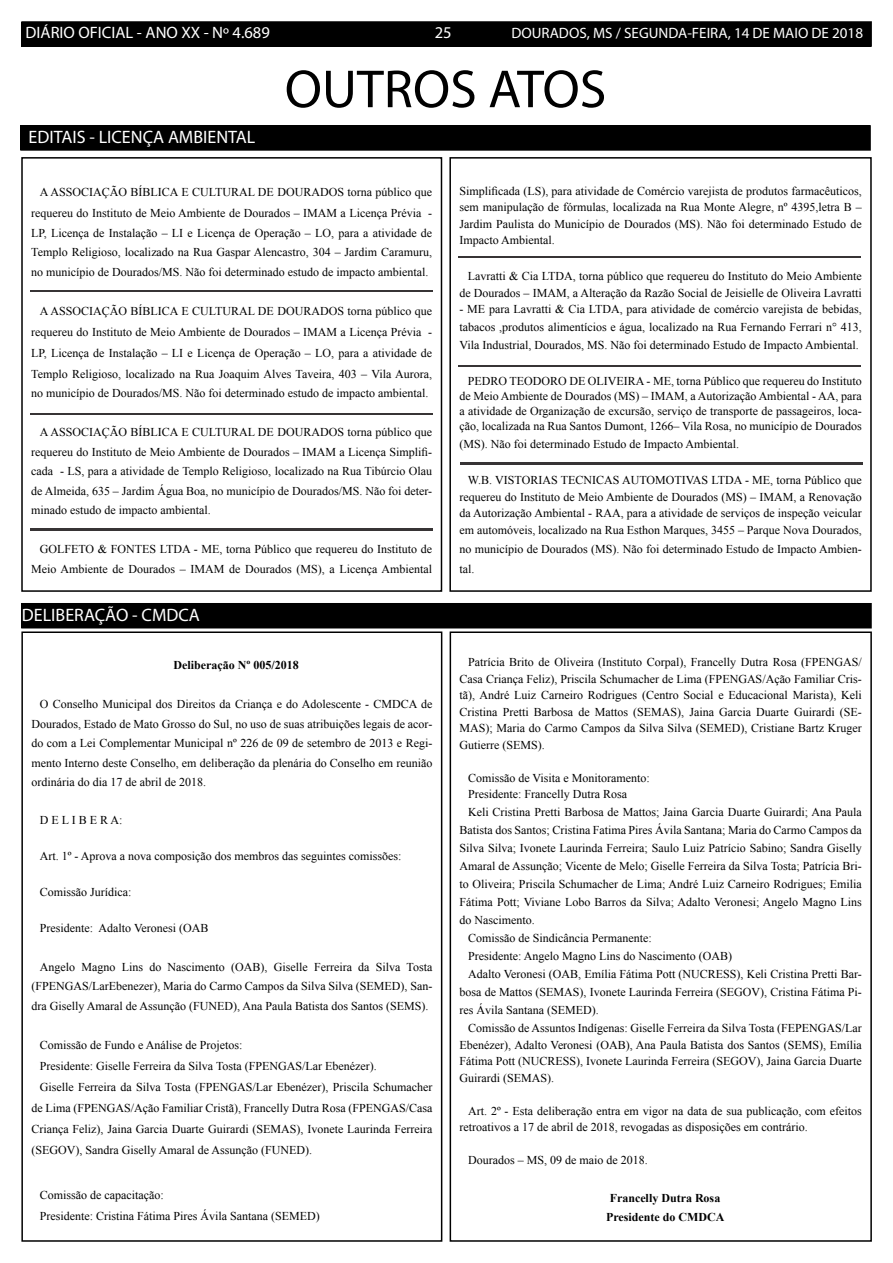
<style>
.page{position:relative;width:893px;height:1263px;background:#fff}
.page>*{position:absolute;margin:0;border:0;box-sizing:border-box;transform-origin:0 0}
.t1{font:54px "Myriad Pro";color:#000}
.t2{font:18px "Myriad Pro";color:#fff}
.t3{font:16.5px "Myriad Pro";color:#fff}
.t4{font:15px "Myriad Pro";color:#fff}
.t5{font:12px/16.5px "Times New Roman";color:#000;text-align:justify}
.t6{font:700 12px/19.5px "Times New Roman";color:#000}
</style>
<div class="page">
<div style="left:21px;top:22px;width:850px;height:24px;background:#000"></div>
<div style="left:21px;top:21px;width:851px;height:26px;border:2px solid #000"></div>
<div style="left:21px;top:631px;width:421px;height:611px;border:2px solid #000"></div>
<div style="left:450px;top:631px;width:422px;height:611px;border:2px solid #000"></div>
<div style="left:21px;top:157px;width:421px;height:435px;border:2px solid #000"></div>
<div style="left:449px;top:157px;width:423px;height:435px;border:2px solid #000"></div>
<div style="left:20px;top:126px;width:850px;height:24px;background:#000"></div>
<div style="left:20px;top:125px;width:851px;height:26px;border:2px solid #000"></div>
<div style="left:21px;top:604px;width:850px;height:24px;background:#000"></div>
<div style="left:20px;top:603px;width:852px;height:25px;border:2px solid #000"></div>
<img style="left:31px;top:290px;width:402px;height:2px">
<img style="left:31px;top:413px;width:402px;height:2px">
<img style="left:31px;top:529px;width:402px;height:1px">
<img style="left:459px;top:256px;width:402px;height:2px">
<img style="left:460px;top:463px;width:402px;height:1px">
<img style="left:459px;top:365px;width:402px;height:2px">
<h3 class="t3" style="left:26px;top:22px;width:246px">DIÁRIO OFICIAL - ANO XX - Nº 4.689</h3>
<h3 class="t3" style="left:435px;top:22px;width:18px">25</h3>
<p class="t4" style="left:511px;top:24px;width:353px">DOURADOS, MS / SEGUNDA-FEIRA, 14 DE MAIO DE 2018</p>
<h2 class="t2" style="left:29px;top:126px;width:228px">EDITAIS - LICENÇA AMBIENTAL</h2>
<h1 class="t1" style="left:285px;top:56px;width:323px">OUTROS ATOS</h1>
<p class="t5" style="left:31px;top:182px;width:402px;line-height:21px;text-align:right">A ASSOCIAÇÃO BÍBLICA E CULTURAL DE DOURADOS torna público que requereu do Instituto de Meio Ambiente de Dourados – IMAM a Licença Prévia -</p>
<p class="t5" style="left:31px;top:223px;width:402px;line-height:19.5px">LP, Licença de Instalação – LI e Licença de Operação – LO, para a atividade de Templo Religioso, localizado na Rua Gaspar Alencastro, 304 – Jardim Caramuru, no município de Dourados/MS. Não foi determinado estudo de impacto ambiental.</p>
<p class="t5" style="left:31px;top:300px;width:402px;line-height:21px;text-indent:9px">A ASSOCIAÇÃO BÍBLICA E CULTURAL DE DOURADOS torna público que requereu do Instituto de Meio Ambiente de Dourados – IMAM a Licença Prévia - LP, Licença de Instalação – LI e Licença de Operação – LO, para a atividade de Templo Religioso, localizado na Rua Joaquim Alves Taveira, 403 – Vila Aurora,</p>
<p class="t5" style="left:31px;top:385px;width:399px">no município de Dourados/MS. Não foi determinado estudo de impacto ambiental.</p>
<p class="t5" style="left:31px;top:422px;width:402px;line-height:19.5px;text-indent:9px">A ASSOCIAÇÃO BÍBLICA E CULTURAL DE DOURADOS torna público que requereu do Instituto de Meio Ambiente de Dourados – IMAM a Licença Simplifi&shy;cada - LS, para a atividade de Templo Religioso, localizado na Rua Tibúrcio Olau de Almeida, 635 – Jardim Água Boa, no município de Dourados/MS. Não foi deter&shy;minado estudo de impacto ambiental.</p>
<p class="t5" style="left:31px;top:539px;width:402px;line-height:19.5px;text-align:right">GOLFETO &amp; FONTES LTDA - ME, torna Público que requereu do Instituto de<br>Meio Ambiente de Dourados – IMAM de Dourados (MS), a Licença Ambiental</p>
<h2 class="t2" style="left:22px;top:604px;width:180px">DELIBERAÇÃO - CMDCA</h2>
<p class="t6" style="left:174px;top:655px;width:127px">Deliberação Nº 005/2018</p>
<p class="t5" style="left:31px;top:694px;width:402px;line-height:19.5px;text-indent:9px">O Conselho Municipal dos Direitos da Criança e do Adolescente - CMDCA de Dourados, Estado de Mato Grosso do Sul, no uso de suas atribuições legais de acor&shy;do com a Lei Complementar Municipal nº 226 de 09 de setembro de 2013 e Regi&shy;mento Interno deste Conselho, em deliberação da plenária do Conselho em reunião ordinária do dia 17 de abril de 2018.</p>
<p class="t5" style="left:40px;top:811px;width:84px">D E L I B E R A:</p>
<p class="t5" style="left:40px;top:847px;width:363px">Art. 1º - Aprova a nova composição dos membros das seguintes comissões:</p>
<p class="t5" style="left:40px;top:883px;width:93px">Comissão Jurídica:</p>
<p class="t5" style="left:40px;top:919px;width:170px">Presidente: Adalto Veronesi (OAB</p>
<p class="t5" style="left:31px;top:957px;width:402px;line-height:19.5px;text-indent:9px">Angelo Magno Lins do Nascimento (OAB), Giselle Ferreira da Silva Tosta (FPENGAS/LarEbenezer), Maria do Carmo Campos da Silva Silva (SEMED), San&shy;dra Giselly Amaral de Assunção (FUNED), Ana Paula Batista dos Santos (SEMS).</p>
<p class="t5" style="left:40px;top:1036px;width:204px">Comissão de Fundo e Análise de Projetos:</p>
<p class="t5" style="left:40px;top:1057px;width:338px">Presidente: Giselle Ferreira da Silva Tosta (FPENGAS/Lar Ebenézer).</p>
<p class="t5" style="left:40px;top:1078px;width:394px">Giselle Ferreira da Silva Tosta (FPENGAS/Lar Ebenézer), Priscila Schumacher</p>
<p class="t5" style="left:31px;top:1099px;width:402px">de Lima (FPENGAS/Ação Familiar Cristã), Francelly Dutra Rosa (FPENGAS/Casa</p>
<p class="t5" style="left:31px;top:1120px;width:402px">Criança Feliz), Jaina Garcia Duarte Guirardi (SEMAS), Ivonete Laurinda Ferreira</p>
<p class="t5" style="left:31px;top:1141px;width:282px">(SEGOV), Sandra Giselly Amaral de Assunção (FUNED).</p>
<p class="t5" style="left:40px;top:1184px;width:281px;line-height:21px">Comissão de capacitação:<br>Presidente: Cristina Fátima Pires Ávila Santana (SEMED)</p>
<p class="t5" style="left:459px;top:182px;width:404px">Simplificada (LS), para atividade de Comércio varejista de produtos farmacêuticos, sem manipulação de fórmulas, localizada na Rua Monte Alegre, nº 4395,letra B – Jardim Paulista do Município de Dourados (MS). Não foi determinado Estudo de Impacto Ambiental.</p>
<p class="t5" style="left:459px;top:268px;width:404px;text-align:right">Lavratti &amp; Cia LTDA, torna público que requereu do Instituto do Meio Ambiente de Dourados – IMAM, a Alteração da Razão Social de Jeisielle de Oliveira Lavratti</p>
<p class="t5" style="left:459px;top:300px;width:404px;line-height:18px">- ME para Lavratti &amp; Cia LTDA, para atividade de comércio varejista de bebidas, tabacos ,produtos alimentícios e água, localizado na Rua Fernando Ferrari n° 413, Vila Industrial, Dourados, MS. Não foi determinado Estudo de Impacto Ambiental.</p>
<p class="t5" style="left:459px;top:374px;width:404px;line-height:15px;text-indent:9px">PEDRO TEODORO DE OLIVEIRA - ME, torna Público que requereu do Instituto de Meio Ambiente de Dourados (MS) – IMAM, a Autorização Ambiental - AA, para a atividade de Organização de excursão, serviço de transporte de passageiros, loca&shy;ção, localizada na Rua Santos Dumont, 1266– Vila Rosa, no município de Dourados</p>
<p class="t5" style="left:459px;top:436px;width:281px">(MS). Não foi determinado Estudo de Impacto Ambiental.</p>
<p class="t5" style="left:459px;top:472px;width:404px;text-indent:9px">W.B. VISTORIAS TECNICAS AUTOMOTIVAS LTDA - ME, torna Público que requereu do Instituto de Meio Ambiente de Dourados (MS) – IMAM, a Renovação da Autorização Ambiental - RAA, para a atividade de serviços de inspeção veicular em automóveis, localizado na Rua Esthon Marques, 3455 – Parque Nova Dourados,</p>
<p class="t5" style="left:459px;top:539px;width:404px;line-height:19.5px">no município de Dourados (MS). Não foi determinado Estudo de Impacto Ambien&shy;tal.</p>
<p class="t5" style="left:460px;top:654px;width:404px;text-indent:9px">Patrícia Brito de Oliveira (Instituto Corpal), Francelly Dutra Rosa (FPENGAS/ Casa Criança Feliz), Priscila Schumacher de Lima (FPENGAS/Ação Familiar Cris&shy;tã), André Luiz Carneiro Rodrigues (Centro Social e Educacional Marista), Keli Cristina Pretti Barbosa de Mattos (SEMAS), Jaina Garcia Duarte Guirardi (SE-MAS); Maria do Carmo Campos da Silva Silva (SEMED), Cristiane Bartz Kruger Gutierre (SEMS).</p>
<p class="t5" style="left:468px;top:769px;width:183px">Comissão de Visita e Monitoramento:<br>Presidente: Francelly Dutra Rosa</p>
<p class="t5" style="left:468px;top:804px;width:395px">Keli Cristina Pretti Barbosa de Mattos; Jaina Garcia Duarte Guirardi; Ana Paula</p>
<p class="t5" style="left:460px;top:822px;width:404px">Batista dos Santos; Cristina Fatima Pires Ávila Santana; Maria do Carmo Campos da</p>
<p class="t5" style="left:460px;top:840px;width:404px">Silva Silva; Ivonete Laurinda Ferreira; Saulo Luiz Patrício Sabino; Sandra Giselly</p>
<p class="t5" style="left:460px;top:858px;width:404px">Amaral de Assunção; Vicente de Melo; Giselle Ferreira da Silva Tosta; Patrícia Bri-</p>
<p class="t5" style="left:460px;top:876px;width:404px">to Oliveira; Priscila Schumacher de Lima; André Luiz Carneiro Rodrigues; Emilia</p>
<p class="t5" style="left:460px;top:894px;width:404px">Fátima Pott; Viviane Lobo Barros da Silva; Adalto Veronesi; Angelo Magno Lins</p>
<p class="t5" style="left:460px;top:912px;width:77px">do Nascimento.</p>
<p class="t5" style="left:468px;top:930px;width:185px">Comissão de Sindicância Permanente:</p>
<p class="t5" style="left:468px;top:948px;width:265px">Presidente: Angelo Magno Lins do Nascimento (OAB)</p>
<p class="t5" style="left:468px;top:966px;width:395px">Adalto Veronesi (OAB, Emília Fátima Pott (NUCRESS), Keli Cristina Pretti Bar-</p>
<p class="t5" style="left:460px;top:984px;width:404px">bosa de Mattos (SEMAS), Ivonete Laurinda Ferreira (SEGOV), Cristina Fátima Pi-</p>
<p class="t5" style="left:460px;top:1002px;width:141px">res Ávila Santana (SEMED).</p>
<p class="t5" style="left:468px;top:1020px;width:395px">Comissão de Assuntos Indígenas: Giselle Ferreira da Silva Tosta (FEPENGAS/Lar</p>
<p class="t5" style="left:460px;top:1036px;width:404px">Ebenézer), Adalto Veronesi (OAB), Ana Paula Batista dos Santos (SEMS), Emília Fátima Pott (NUCRESS), Ivonete Laurinda Ferreira (SEGOV), Jaina Garcia Duarte Guirardi (SEMAS).</p>
<p class="t5" style="left:460px;top:1102px;width:404px;text-indent:9px">Art. 2º - Esta deliberação entra em vigor na data de sua publicação, com efeitos retroativos a 17 de abril de 2018, revogadas as disposições em contrário.</p>
<p class="t5" style="left:468px;top:1152px;width:181px">Dourados – MS, 09 de maio de 2018.</p>
<p class="t6" style="left:606px;top:1188px;width:120px">Francelly Dutra Rosa<br>Presidente do CMDCA</p>
</div>
